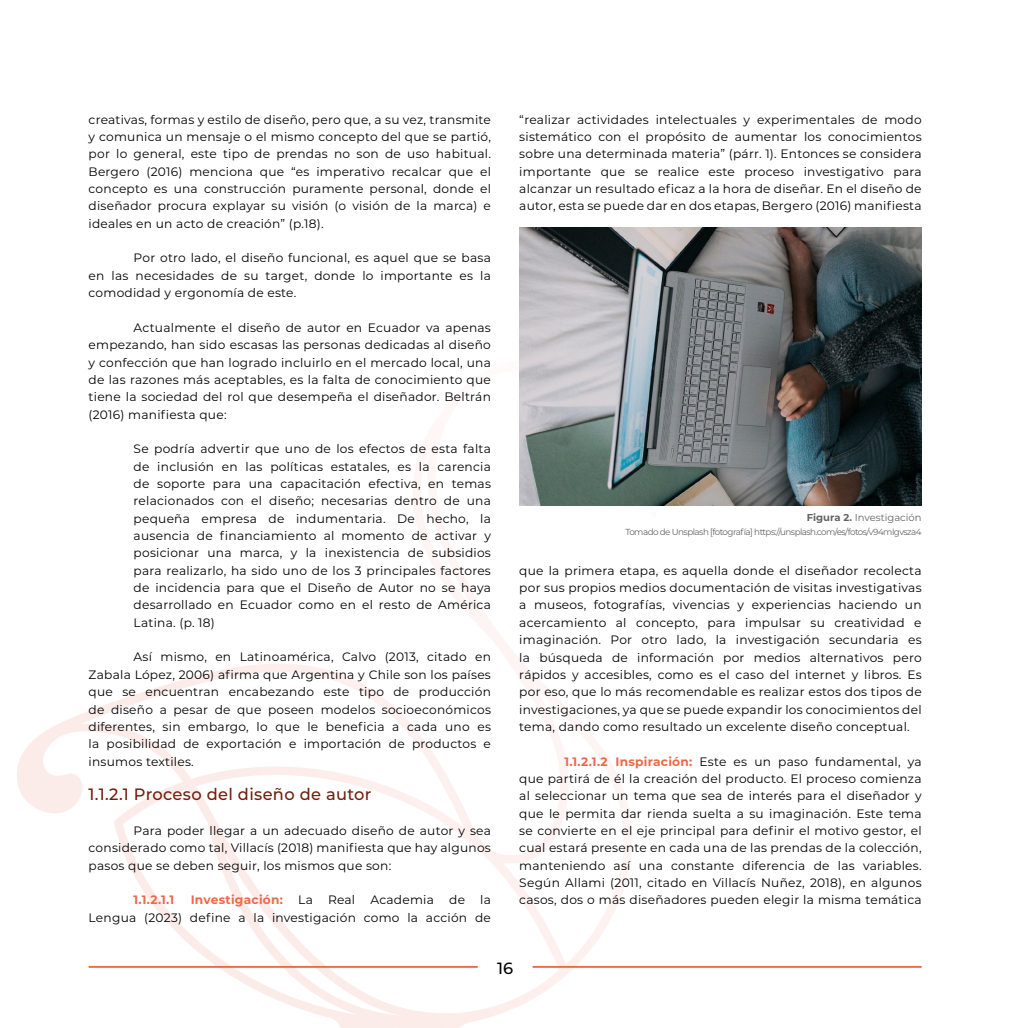
<style>
.page{position:relative;width:1028px;height:1028px;background:#fff}
.page>*{position:absolute;margin:0;border:0;box-sizing:border-box;transform-origin:0 0}
.t1{font:500 16.38px "Montserrat";letter-spacing:.02em;color:#731d0d}
.t2{font:500 16.25px "Montserrat";color:#000}
.t3{font:12.25px/17.4px "Montserrat";letter-spacing:.02em;color:#000;text-align:justify}
.t4{font:700 12.25px "Montserrat";color:#ed694b}
.t5{font:10px "Montserrat";color:#646363}
.t6{font:8.75px "Montserrat";letter-spacing:-.06em;color:#646363}
.s1{font-weight:700;color:#ed694b}
.s2{font-weight:700}
</style>
<div class="page">
<svg style="left:17px;top:487px;width:639px;height:541px"></svg>
<hr style="left:89px;top:966px;width:389px;height:1px;background:#ed694b">
<hr style="left:532px;top:966px;width:389px;height:1px;background:#ed694b">
<img style="left:519px;top:228px;width:402px;height:277px">
<p class="t3" style="left:89px;top:110px;width:404px">creativas, formas y estilo de diseño, pero que, a su vez, transmite y comunica un mensaje o el mismo concepto del que se partió, por lo general, este tipo de prendas no son de uso habitual.<br>Bergero (2016) menciona que “es imperativo recalcar que el concepto es una construcción puramente personal, donde el diseñador procura explayar su visión (o visión de la marca) e ideales en un acto de creación” (p.18).</p>
<p class="t3" style="left:89px;top:249px;width:404px;text-indent:45px">Por otro lado, el diseño funcional, es aquel que se basa en las necesidades de su target, donde lo importante es la comodidad y ergonomía de este.</p>
<p class="t3" style="left:89px;top:318px;width:404px;text-indent:45px">Actualmente el diseño de autor en Ecuador va apenas empezando, han sido escasas las personas dedicadas al diseño y confección que han logrado incluirlo en el mercado local, una de las razones más aceptables, es la falta de conocimiento que tiene la sociedad del rol que desempeña el diseñador. Beltrán (2016) manifiesta que:</p>
<p class="t3" style="left:134px;top:440px;width:359px">Se podría advertir que uno de los efectos de esta falta de inclusión en las políticas estatales, es la carencia de soporte para una capacitación efectiva, en temas relacionados con el diseño; necesarias dentro de una pequeña empresa de indumentaria. De hecho, la ausencia de financiamiento al momento de activar y posicionar una marca, y la inexistencia de subsidios para realizarlo, ha sido uno de los 3 principales factores de incidencia para que el Diseño de Autor no se haya desarrollado en Ecuador como en el resto de América Latina. (p. 18)</p>
<p class="t3" style="left:89px;top:648px;width:404px;text-indent:45px">Así mismo, en Latinoamérica, Calvo (2013, citado en Zabala López, 2006) afirma que Argentina y Chile son los países que se encuentran encabezando este tipo de producción de diseño a pesar de que poseen modelos socioeconómicos diferentes, sin embargo, lo que le beneficia a cada uno es la posibilidad de exportación e importación de productos e insumos textiles.</p>
<h1 class="t1" style="left:89px;top:783px;width:284px">1.1.2.1 Proceso del diseño de autor</h1>
<p class="t3" style="left:89px;top:821px;width:404px;text-indent:45px">Para poder llegar a un adecuado diseño de autor y sea considerado como tal, Villacís (2018) manifiesta que hay algunos pasos que se deben seguir, los mismos que son:</p>
<p class="t4" style="left:134px;top:891px;width:42px">1.1.2.1.1</p>
<p class="t3" style="left:89px;top:891px;width:404px;text-align:right"><span class="s1">Investigación:</span> La Real Academia de la<br>Lengua (2023) define a la investigación como la acción de</p>
<p class="t3" style="left:519px;top:110px;width:404px">“realizar actividades intelectuales y experimentales de modo sistemático con el propósito de aumentar los conocimientos sobre una determinada materia” (párr. 1). Entonces se considera importante que se realice este proceso investigativo para alcanzar un resultado eficaz a la hora de diseñar. En el diseño de autor, esta se puede dar en dos etapas, Bergero (2016) manifiesta</p>
<p class="t5" style="left:807px;top:510px;width:116px"><span class="s2">Figura 2.</span> Investigación</p>
<p class="t6" style="left:625px;top:525px;width:298px">Tomado de Unsplash [fotografía] https://unsplash.com/es/fotos/v94mlgvsza4</p>
<p class="t3" style="left:519px;top:561px;width:404px">que la primera etapa, es aquella donde el diseñador recolecta por sus propios medios documentación de visitas investigativas a museos, fotografías, vivencias y experiencias haciendo un acercamiento al concepto, para impulsar su creatividad e imaginación. Por otro lado, la investigación secundaria es la búsqueda de información por medios alternativos pero rápidos y accesibles, como es el caso del internet y libros. Es por eso, que lo más recomendable es realizar estos dos tipos de investigaciones, ya que se puede expandir los conocimientos del tema, dando como resultado un excelente diseño conceptual.</p>
<p class="t3" style="left:519px;top:752px;width:404px;text-indent:45px"><span class="s1">1.1.2.1.2 Inspiración:</span> Este es un paso fundamental, ya que partirá de él la creación del producto. El proceso comienza al seleccionar un tema que sea de interés para el diseñador y que le permita dar rienda suelta a su imaginación. Este tema se convierte en el eje principal para definir el motivo gestor, el cual estará presente en cada una de las prendas de la colección, manteniendo así una constante diferencia de las variables.<br>Según Allami (2011, citado en Villacís Nuñez, 2018), en algunos casos, dos o más diseñadores pueden elegir la misma temática</p>
<h2 class="t2" style="left:497px;top:956px;width:18px">16</h2>
</div>
